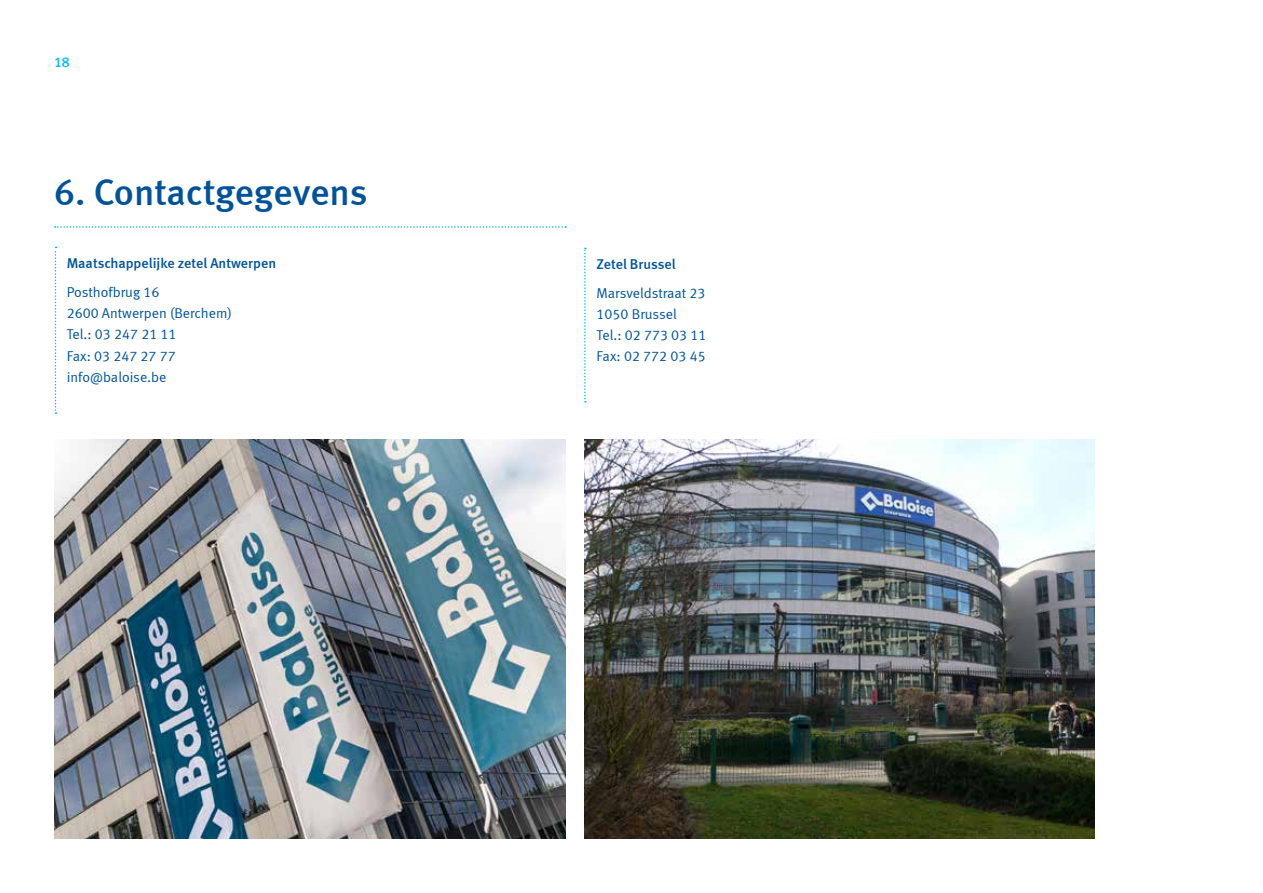
<style>
.page{position:relative;width:1263px;height:893px;background:#fff}
.page>*{position:absolute;margin:0;border:0;box-sizing:border-box;transform-origin:0 0}
.t1{font:37.5px "Meta Medium LF";letter-spacing:-.005em;color:#00539b}
.t2{font:14.25px/21px "Meta Normal LF";color:#00539b}
.t3{font:14.25px "Meta Medium LF";color:#00539b}
.t4{font:14.25px "Meta Medium LF";color:#00bdf2}
</style>
<div class="page">
<svg style="left:55px;top:226px;width:511px;height:2px"></svg>
<img style="left:54px;top:439px;width:512px;height:400px">
<svg style="left:55px;top:247px;width:2px;height:167px"></svg>
<svg style="left:584px;top:248px;width:2px;height:154px"></svg>
<img style="left:584px;top:439px;width:511px;height:400px">
<p class="t4" style="left:54px;top:54px;width:17px">18</p>
<h1 class="t1" style="left:54px;top:170px;width:315px">6. Contactgegevens</h1>
<p class="t3" style="left:67px;top:255px;width:211px">Maatschappelijke zetel Antwerpen</p>
<p class="t2" style="left:67px;top:282px;width:167px">Posthofbrug 16<br>2600 Antwerpen (Berchem)<br>Tel.: 03 247 21 11<br>Fax: 03 247 27 77 info@baloise.be</p>
<p class="t3" style="left:597px;top:256px;width:80px">Zetel Brussel</p>
<p class="t2" style="left:597px;top:283px;width:111px">Marsveldstraat 23<br>1050 Brussel<br>Tel.: 02 773 03 11<br>Fax: 02 772 03 45</p>
</div>
